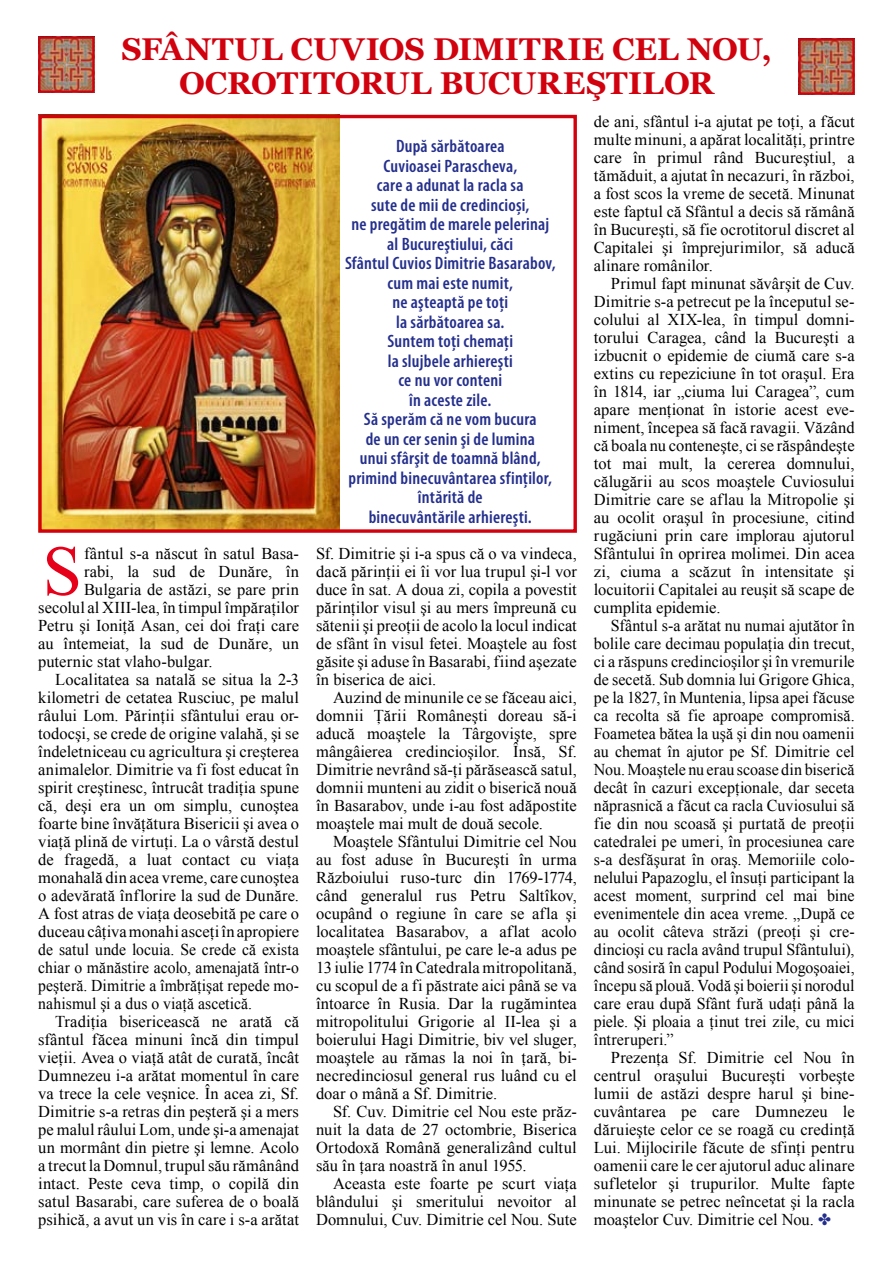
<style>
.page{position:relative;width:893px;height:1263px;background:#fff}
.page>*{position:absolute;margin:0;border:0;box-sizing:border-box;transform-origin:0 0}
.t1{font:70.8px "Times New Roman";color:#e60019}
.t2{font:700 31.5px/34.5px "Georgia";color:#d1010e;text-align:center}
.t3{font:600 condensed 18px/19.5px "Myriad Pro";letter-spacing:.015em;color:#242f8d;text-align:center}
.t4{font:16.5px/18px "Times New Roman";letter-spacing:.005em;color:#000;text-align:justify}
.t5{font:16.5px "Times New Roman";letter-spacing:.005em;color:#000;scale:.95 1}
.s1{color:#242f8d}
</style>
<div class="page">
<img style="left:41px;top:39px;width:51px;height:51px">
<div style="left:38px;top:36px;width:57px;height:57px;border:2px solid #d1010e"></div>
<img style="left:801px;top:41px;width:51px;height:51px">
<div style="left:798px;top:38px;width:57px;height:57px;border:2px solid #d1010e"></div>
<img style="left:42px;top:119px;width:297px;height:410px">
<div style="left:38px;top:115px;width:539px;height:418px;border:3px solid #d1010e"></div>
<h2 class="t2" style="left:121px;top:32px;width:652px">SFÂNTUL CUVIOS DIMITRIE CEL NOU,<br>OCROTITORUL BUCUREŞTILOR</h2>
<p class="t3" style="left:345px;top:136px;width:212px">După sărbătoarea<br>Cuvioasei Parascheva,<br>care a adunat la racla sa<br>sute de mii de credincioși,<br>ne pregătim de marele pelerinaj al Bucureştiului, căci<br>Sfântul Cuvios Dimitrie Basarabov, cum mai este numit,<br>ne aşteaptă pe toţi<br>la sărbătoarea sa.<br>Suntem toţi chemaţi<br>la slujbele arhiereşti<br>ce nu vor conteni<br>în aceste zile.<br>Să sperăm că ne vom bucura<br>de un cer senin şi de lumina<br>unui sfârşit de toamnă blând, primind binecuvântarea sfinţilor, întărită de<br>binecuvântările arhiereşti.</p>
<p class="t4" style="left:594px;top:112px;width:262px">de ani, sfântul i-a ajutat pe toţi, a făcut multe minuni, a apărat localităţi, printre care în primul rând Bucureştiul, a tămăduit, a ajutat în necazuri, în război, a fost scos la vreme de secetă. Minunat este faptul că Sfântul a decis să rămână în Bucureşti, să fie ocrotitorul discret al Capitalei şi împrejurimilor, să aducă alinare românilor.</p>
<p class="t4" style="left:594px;top:274px;width:262px;text-indent:17px">Primul fapt minunat săvârşit de Cuv.<br>Dimitrie s-a petrecut pe la începutul se&shy;colului al XIX-lea, în timpul domni&shy;torului Caragea, când la Bucureşti a izbucnit o epidemie de ciumă care s-a extins cu repeziciune în tot oraşul. Era în 1814, iar „ciuma lui Caragea”, cum apare menţionat în istorie acest eve&shy;niment, începea să facă ravagii. Văzând că boala nu conteneşte, ci se răspândeşte tot mai mult, la cererea domnului, călugării au scos moaştele Cuviosului Dimitrie care se aflau la Mitropolie şi au ocolit oraşul în procesiune, citind rugăciuni prin care implorau ajutorul Sfântului în oprirea molimei. Din acea zi, ciuma a scăzut în intensitate şi locuitorii Capitalei au reuşit să scape de cumplita epidemie.</p>
<p class="t4" style="left:594px;top:616px;width:262px;text-indent:17px">Sfântul s-a arătat nu numai ajutător în bolile care decimau populaţia din trecut, ci a răspuns credincioşilor şi în vremurile de secetă. Sub domnia lui Grigore Ghica, pe la 1827, în Muntenia, lipsa apei făcuse ca recolta să fie aproape compromisă.<br>Foametea bătea la uşă şi din nou oamenii au chemat în ajutor pe Sf. Dimitrie cel Nou. Moaştele nu erau scoase din biserică decât în cazuri excepţionale, dar seceta năprasnică a făcut ca racla Cuviosului să fie din nou scoasă şi purtată de preoţii catedralei pe umeri, în procesiunea care s-a desfăşurat în oraş. Memoriile colo&shy;nelului Papazoglu, el însuţi participant la acest moment, surprind cel mai bine evenimentele din acea vreme. „După ce au ocolit câteva străzi (preoţi şi cre&shy;dincioşi cu racla având trupul Sfântului), când sosiră în capul Podului Mogoşoaiei, începu să plouă. Vodă şi boierii şi norodul care erau după Sfânt fură udaţi până la piele. Şi ploaia a ţinut trei zile, cu mici întreruperi.”</p>
<p class="t4" style="left:594px;top:1048px;width:262px;text-indent:17px">Prezenţa Sf. Dimitrie cel Nou în centrul oraşului Bucureşti vorbeşte lumii de astăzi despre harul şi bine&shy;cuvântarea pe care Dumnezeu le dăruieşte celor ce se roagă cu credinţă Lui. Mijlocirile făcute de sfinţi pentru oamenii care le cer ajutorul aduc alinare sufletelor şi trupurilor. Multe fapte minunate se petrec neîncetat şi la racla moaştelor Cuv. Dimitrie cel Nou. <span class="s1">✤</span></p>
<h1 class="t1" style="left:43px;top:523px;width:41px">S</h1>
<p class="t4" style="left:84px;top:544px;width:216px">fântul s-a născut în satul Basa-</p>
<p class="t4" style="left:316px;top:544px;width:262px">Sf. Dimitrie şi i-a spus că o va vindeca, dacă părinţii ei îi vor lua trupul şi-l vor duce în sat. A doua zi, copila a povestit părinţilor visul şi au mers împreună cu sătenii şi preoţii de acolo la locul indicat de sfânt în visul fetei. Moaştele au fost găsite şi aduse în Basarabi, fiind aşezate în biserica de aici.</p>
<p class="t4" style="left:316px;top:688px;width:262px;text-indent:17px">Auzind de minunile ce se făceau aici, domnii Ţării Româneşti doreau să-i aducă moaştele la Târgovişte, spre mângâierea credincioşilor. Însă, Sf.<br>Dimitrie nevrând să-ţi părăsească satul, domnii munteni au zidit o biserică nouă în Basarabov, unde i-au fost adăpostite moaştele mai mult de două secole.</p>
<p class="t4" style="left:316px;top:832px;width:262px;text-indent:17px">Moaştele Sfântului Dimitrie cel Nou au fost aduse în Bucureşti în urma Războiului ruso-turc din 1769-1774, când generalul rus Petru Saltîkov, ocupând o regiune în care se afla şi localitatea Basarabov, a aflat acolo moaştele sfântului, pe care le-a adus pe 13 iulie 1774 în Catedrala mitropolitană, cu scopul de a fi păstrate aici până se va întoarce în Rusia. Dar la rugămintea mitropolitului Grigorie al II-lea şi a boierului Hagi Dimitrie, biv vel sluger, moaştele au rămas la noi în ţară, bi&shy;necredinciosul general rus luând cu el doar o mână a Sf. Dimitrie.</p>
<p class="t4" style="left:316px;top:1102px;width:262px;text-indent:17px">Sf. Cuv. Dimitrie cel Nou este prăz&shy;nuit la data de 27 octombrie, Biserica Ortodoxă Română generalizând cultul său în ţara noastră în anul 1955.</p>
<p class="t4" style="left:316px;top:1174px;width:262px;text-indent:17px">Aceasta este foarte pe scurt viaţa blândului şi smeritului nevoitor al Domnului, Cuv. Dimitrie cel Nou. Sute</p>
<p class="t4" style="left:84px;top:562px;width:216px">rabi, la sud de Dunăre, în</p>
<p class="t4" style="left:84px;top:580px;width:216px">Bulgaria de astăzi, se pare prin</p>
<p class="t4" style="left:38px;top:598px;width:262px">secolul al XIII-lea, în timpul împăraţilor</p>
<p class="t4" style="left:38px;top:616px;width:262px">Petru şi Ioniţă Asan, cei doi fraţi care</p>
<p class="t4" style="left:38px;top:634px;width:262px">au întemeiat, la sud de Dunăre, un</p>
<p class="t4" style="left:38px;top:652px;width:176px">puternic stat vlaho-bulgar.</p>
<p class="t4" style="left:55px;top:670px;width:245px">Localitatea sa natală se situa la 2-3</p>
<p class="t4" style="left:38px;top:688px;width:262px">kilometri de cetatea Rusciuc, pe malul</p>
<p class="t4" style="left:38px;top:706px;width:262px">râului Lom. Părinţii sfântului erau or-</p>
<p class="t4" style="left:38px;top:724px;width:262px">todocşi, se crede de origine valahă, şi se</p>
<p class="t4" style="left:38px;top:742px;width:262px">îndeletniceau cu agricultura şi creşterea</p>
<p class="t4" style="left:38px;top:760px;width:262px">animalelor. Dimitrie va fi fost educat în</p>
<p class="t4" style="left:38px;top:778px;width:262px">spirit creştinesc, întrucât tradiţia spune</p>
<p class="t4" style="left:38px;top:796px;width:262px">că, deşi era un om simplu, cunoştea</p>
<p class="t4" style="left:38px;top:814px;width:262px">foarte bine învăţătura Bisericii şi avea o</p>
<p class="t4" style="left:38px;top:832px;width:262px">viaţă plină de virtuţi. La o vârstă destul</p>
<p class="t4" style="left:38px;top:850px;width:262px">de fragedă, a luat contact cu viaţa</p>
<p class="t4" style="left:38px;top:868px;width:262px">monahală din acea vreme, care cunoştea</p>
<p class="t4" style="left:38px;top:886px;width:262px">o adevărată înflorire la sud de Dunăre.</p>
<p class="t4" style="left:38px;top:904px;width:262px">A fost atras de viaţa deosebită pe care o</p>
<p class="t4" style="left:38px;top:922px;width:262px">duceau câţiva monahi asceţi în apropiere</p>
<p class="t5" style="left:38px;top:938px;width:276px">de satul unde locuia. Se crede că exista</p>
<p class="t5" style="left:38px;top:956px;width:276px">chiar o mănăstire acolo, amenajată într‑o</p>
<p class="t5" style="left:38px;top:974px;width:276px">peşteră. Dimitrie a îmbrăţişat repede mo-</p>
<p class="t5" style="left:38px;top:992px;width:226px">nahismul şi a dus o viaţă ascetică.</p>
<p class="t4" style="left:55px;top:1012px;width:245px">Tradiţia bisericească ne arată că</p>
<p class="t4" style="left:38px;top:1030px;width:262px">sfântul făcea minuni încă din timpul</p>
<p class="t4" style="left:38px;top:1048px;width:262px">vieţii. Avea o viaţă atât de curată, încât</p>
<p class="t4" style="left:38px;top:1066px;width:262px">Dumnezeu i-a arătat momentul în care</p>
<p class="t4" style="left:38px;top:1084px;width:262px">va trece la cele veşnice. În acea zi, Sf.</p>
<p class="t4" style="left:38px;top:1102px;width:262px">Dimitrie s-a retras din peşteră şi a mers</p>
<p class="t4" style="left:38px;top:1120px;width:262px">pe malul râului Lom, unde şi-a amenajat</p>
<p class="t4" style="left:38px;top:1138px;width:262px">un mormânt din pietre şi lemne. Acolo</p>
<p class="t4" style="left:38px;top:1156px;width:262px">a trecut la Domnul, trupul său rămânând</p>
<p class="t4" style="left:38px;top:1174px;width:262px">intact. Peste ceva timp, o copilă din</p>
<p class="t4" style="left:38px;top:1192px;width:262px">satul Basarabi, care suferea de o boală</p>
<p class="t4" style="left:38px;top:1210px;width:262px">psihică, a avut un vis în care i s-a arătat</p>
</div>
